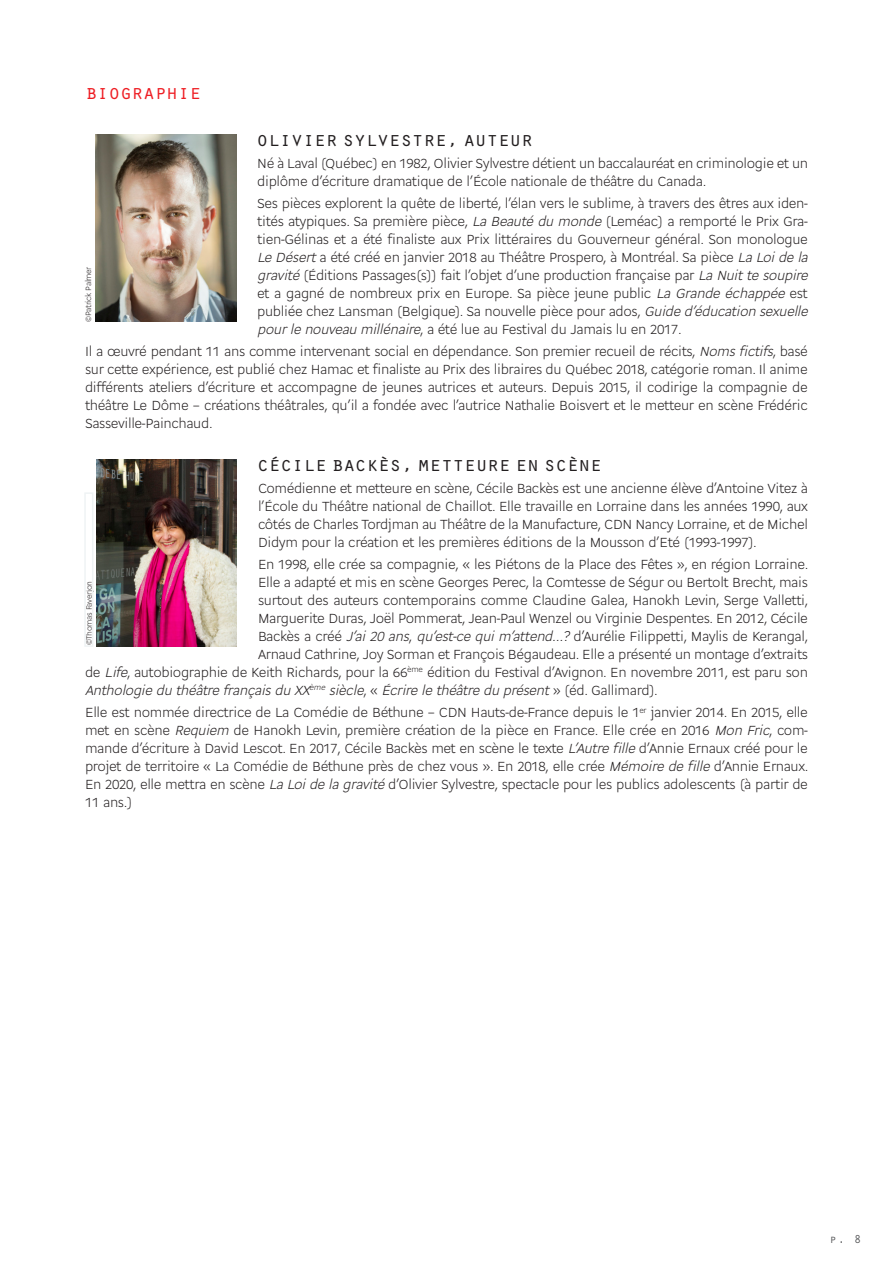
<style>
.page{position:relative;width:893px;height:1263px;background:#fff}
.page>*{position:absolute;margin:0;border:0;box-sizing:border-box;transform-origin:0 0}
.ss_partie{font:21px "Orator Std";letter-spacing:-.05em;color:#231f20}
.Titre_de_partie{font:21px "Orator Std";letter-spacing:-.05em;color:#ee1d23}
.t1{font:300 14.25px/18px "Cogito";letter-spacing:-.025em;color:#231f20;text-align:justify}
.t2{font:italic 300 14.25px "Cogito";color:#231f20}
.t3{font:12px "Orator Std";color:#57585a}
.legende{font:300 8.25px "Cogito";letter-spacing:-.04em;color:#231f20}
.s1{font-style:italic}
.s2{font-style:normal}
</style>
<div class="page">
<img style="left:96px;top:135px;width:140px;height:187px">
<img style="left:96px;top:459px;width:141px;height:187px">
<div style="left:84px;top:492px;width:9px;height:155px;border:2px solid #eff3f4"></div>
<p class="Titre_de_partie" style="left:85px;top:77px;width:118px">biographie</p>
<p class="ss_partie" style="left:256px;top:124px;width:279px">olivier sylvestre, auteur</p>
<p class="t1" style="left:257px;top:154px;width:552px">Né à Laval (Québec) en 1982, Olivier Sylvestre détient un baccalauréat en criminologie et un diplôme d’écriture dramatique de l’École nationale de théâtre du Canada.</p>
<p class="t1" style="left:257px;top:195px;width:556px;text-align:left">Ses pièces explorent la quête de liberté, l’élan vers le sublime, à travers des êtres aux iden&shy;tités atypiques. Sa première pièce, <span class="s1">La Beauté du monde</span> (Leméac) a remporté le Prix Gra&shy;tien-Gélinas et a été finaliste aux Prix littéraires du Gouverneur général. Son monologue <span class="s1">Le Désert</span>a été créé en janvier 2018 au Théâtre Prospero, à Montréal. Sa pièce <span class="s1">La Loide la gravité</span> (Éditions Passages(s)) fait l’objet d’une production française par <span class="s1">La Nuitte soupire </span>et a gagné de nombreux prix en Europe. Sa pièce jeune public <span class="s1">La Grande échappée</span> est publiée chez Lansman (Belgique). Sa nouvelle pièce pour ados, <span class="s1">Guide d’éducation sexuelle pourle nouveau millénaire</span>, a été lue au Festival du Jamais lu en 2017.</p>
<p class="t1" style="left:85px;top:343px;width:724px">Il a œuvré pendant 11 ans comme intervenant social en dépendance. Son premier recueil de récits, <span class="s1">Nomsfictifs</span>, basé sur cette expérience, est publié chez Hamac et finaliste au Prix des libraires du Québec 2018, catégorie roman. Il anime différents ateliers d’écriture et accompagne de jeunes autrices et auteurs. Depuis 2015, il codirige la compagnie de théâtre Le Dôme – créations théâtrales, qu’il a fondée avec l’autrice Nathalie Boisvert et le metteur en scène Frédéric Sasseville-Painchaud.</p>
<p class="legende" style="left:84px;top:322px;width:57px;rotate:-90deg">©Patrick Palmer</p>
<p class="ss_partie" style="left:257px;top:449px;width:347px">cécile backès, metteure en scène</p>
<p class="t1" style="left:258px;top:479px;width:551px">Comédienne et metteure en scène, Cécile Backès est une ancienne élève d’Antoine Vitez à l’École du Théâtre national de Chaillot. Elle travaille en Lorraine dans les années 1990, aux côtés de Charles Tordjman au Théâtre de la Manufacture, CDN Nancy Lorraine, et de Michel Didym pour la création et les premières éditions de la Mousson d’Eté (1993‑1997).</p>
<p class="t1" style="left:258px;top:556px;width:552px">En 1998, elle crée sa compagnie, « les Piétons de la Place des Fêtes », en région Lorraine.</p>
<p class="t1" style="left:258px;top:574px;width:551px">Elle a adapté et mis en scène Georges Perec, la Comtesse de Ségur ou Bertolt Brecht, mais</p>
<p class="t1" style="left:258px;top:592px;width:552px">surtout des auteurs contemporains comme Claudine Galea, Hanokh Levin, Serge Valletti,</p>
<p class="t1" style="left:258px;top:610px;width:551px">Marguerite Duras, Joël Pommerat, Jean‑Paul Wenzel ou Virginie Despentes. En 2012, Cécile</p>
<p class="t1" style="left:258px;top:628px;width:552px">Backès a créé <span class="s1">J’ai20 ans</span>, <span class="s1">qu’est‑ce quim’attend…?</span>d’Aurélie Filippetti, Maylis de Kerangal,</p>
<p class="t1" style="left:258px;top:646px;width:551px">Arnaud Cathrine, Joy Sorman et François Bégaudeau. Elle a présenté un montage d’extraits</p>
<p class="t1" style="left:85px;top:664px;width:724px">de <span class="s1">Life</span>, autobiographie de Keith Richards, pour la 66<sup>ème</sup> édition du Festival d’Avignon. En novembre 2011, est paru son</p>
<p class="t2" style="left:85px;top:683px;width:574px">Anthologie du théâtre françaisdu XX<sup>ème</sup> siècle<span class="s2">, «</span> Écrire le théâtre du présent <span class="s2">» ( é d . G a l l i m a r d ) .</span></p>
<p class="t1" style="left:85px;top:704px;width:725px">Elle est nommée directrice de La Comédie de Béthune – CDN Hauts‑de‑France depuis le 1<sup>er</sup> janvier 2014. En 2015, elle met en scène <span class="s1">Requiem</span> de Hanokh Levin, première création de la pièce en France. Elle crée en 2016 <span class="s1">Mon Fric</span>, com&shy;mande d’écriture à David Lescot. En 2017, Cécile Backès met en scène le texte <span class="s1">L’Autre fille</span> d’Annie Ernaux créé pour le projet de territoire « La Comédie de Béthune près de chez vous ». En 2018, elle crée <span class="s1">Mémoire de fille</span> d’Annie Ernaux.<br>En 2020, elle mettra en scène <span class="s1">La Loide la gravité</span> d’Olivier Sylvestre, spectacle pour les publics adolescents (à partir de 11 ans.)</p>
<p class="legende" style="left:85px;top:645px;width:66px;rotate:-90deg">©Thomas Faverjon</p>
<p class="t3" style="left:830px;top:1231px;width:33px">p. 8</p>
</div>
